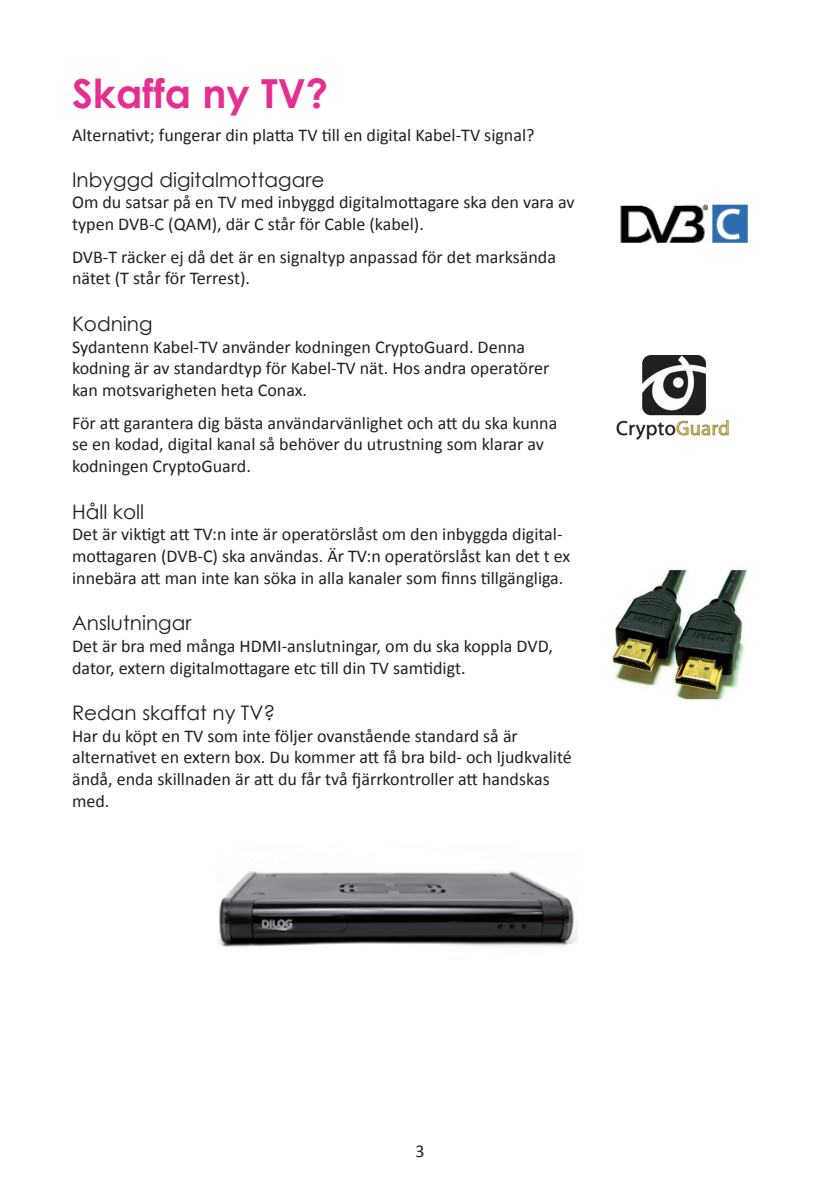
<style>
.page{position:relative;width:840px;height:1191px;background:#fff}
.page>*{position:absolute;margin:0;border:0;box-sizing:border-box;transform-origin:0 0}
.t1{font:700 40px "Century Gothic";color:#e62e91}
.t2{font:20px "Century Gothic";color:#231f20}
.t3{font:18px/21.6px "Calibri";color:#231f20}
</style>
<div class="page">
<img style="left:620px;top:204px;width:128px;height:39px">
<img style="left:611px;top:569px;width:137px;height:131px">
<img style="left:219px;top:871px;width:358px;height:76px">
<img style="left:616px;top:355px;width:113px;height:85px">
<h1 class="t1" style="left:72px;top:63px;width:257px">Skaffa ny TV?</h1>
<p class="t3" style="left:72px;top:124px;width:463px">Alternativt; fungerar din platta TV till en digital Kabel-TV signal?</p>
<p class="t2" style="left:72px;top:165px;width:254px">Inbyggd digitalmottagare</p>
<p class="t3" style="left:72px;top:191px;width:504px">Om du satsar på en TV med inbyggd digitalmottagare ska den vara av typen DVB-C (QAM), där C står för Cable (kabel).</p>
<p class="t3" style="left:72px;top:246px;width:485px">DVB-T räcker ej då det är en signaltyp anpassad för det marksända nätet (T står för Terrest).</p>
<p class="t2" style="left:72px;top:310px;width:82px">Kodning</p>
<p class="t3" style="left:72px;top:336px;width:478px">Sydantenn Kabel-TV använder kodningen CryptoGuard. Denna kodning är av standardtyp för Kabel-TV nät. Hos andra operatörer kan motsvarigheten heta Conax.</p>
<p class="t3" style="left:72px;top:412px;width:486px">För att garantera dig bästa användarvänlighet och att du ska kunna se en kodad, digital kanal så behöver du utrustning som klarar av kodningen CryptoGuard.</p>
<p class="t2" style="left:72px;top:497px;width:73px">Håll koll</p>
<p class="t3" style="left:72px;top:523px;width:499px">Det är viktigt att TV:n inte är operatörslåst om den inbyggda digital&shy;mottagaren (DVB-C) ska användas. Är TV:n operatörslåst kan det t ex innebära att man inte kan söka in alla kanaler som finns tillgängliga.</p>
<p class="t2" style="left:72px;top:609px;width:121px">Anslutningar</p>
<p class="t3" style="left:72px;top:635px;width:482px">Det är bra med många HDMI-anslutningar, om du ska koppla DVD, dator, extern digitalmottagare etc till din TV samtidigt.</p>
<p class="t2" style="left:72px;top:699px;width:205px">Redan skaffat ny TV?</p>
<p class="t3" style="left:72px;top:725px;width:501px">Har du köpt en TV som inte följer ovanstående standard så är alternativet en extern box. Du kommer att få bra bild- och ljudkvalité ändå, enda skillnaden är att du får två fjärrkontroller att handskas med.</p>
<p class="t3" style="left:415px;top:1140px;width:11px">3</p>
</div>
